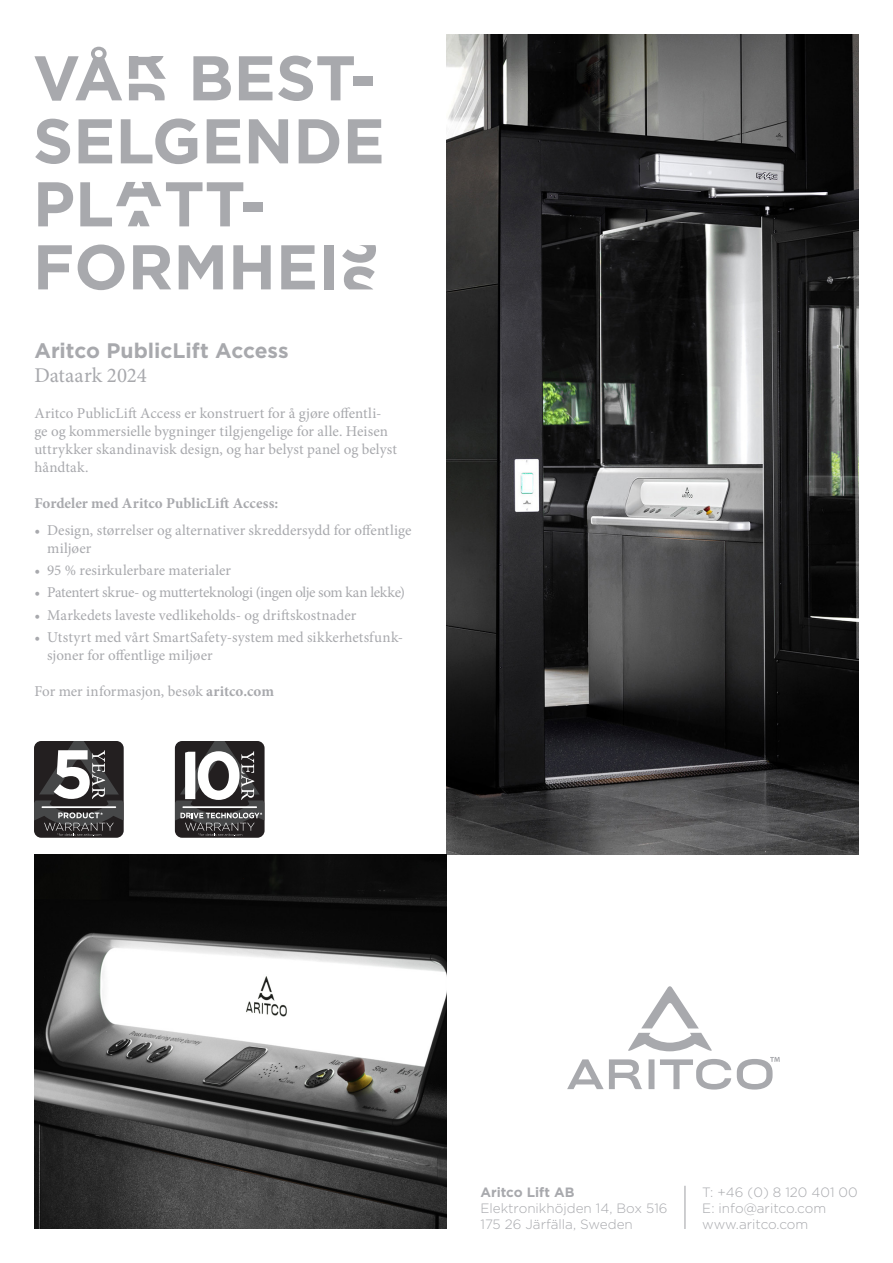
<style>
.page{position:relative;width:893px;height:1263px;background:#fff}
.page>*{position:absolute;margin:0;border:0;box-sizing:border-box;transform-origin:0 0}
.Rubbe{font:700 63px/63px "Gotham";color:#a8a9ad}
.t1{font:700 21px "Gotham";color:#a8a9ad}
.Minion_10_grå{font:21px "Minion Pro";color:#a8a9ad}
._9_light_vänster{font:15px/18px "Minion Pro";color:#a8a9ad}
._9_light_vänster-2{font:15px "Minion Pro";letter-spacing:-.025em;color:#a8a9ad}
._9_light_vänster-3{font:700 15px "Minion Pro";letter-spacing:.005em;color:#a8a9ad}
.Adress{font:300 13.5px "Gotham";color:#a8a9ad}
.Adress-2{font:700 13.5px "Gotham";color:#a8a9ad}
.s1{font-family:"Aritco Letter Lift"}
.s2{font-weight:700}
</style>
<div class="page">
<img style="left:446px;top:34px;width:413px;height:821px">
<svg style="left:175px;top:741px;width:90px;height:95px"></svg>
<svg style="left:628px;top:986px;width:84px;height:65px"></svg>
<svg style="left:567px;top:1057px;width:213px;height:32px"></svg>
<img style="left:34px;top:855px;width:412px;height:374px">
<svg style="left:34px;top:741px;width:90px;height:95px;background:#555354"></svg>
<hr style="left:684px;top:1186px;width:1px;height:43px;background:#a8a9ad">
<p class="Rubbe" style="left:33px;top:46px;width:353px">VÅ<span class="s1">R</span> BEST-<br>SELGENDE<br>PL<span class="s1">A</span>TT-<br>FORMHEI<span class="s1">S</span></p>
<p class="t1" style="left:34px;top:337px;width:256px">Aritco PublicLift Access</p>
<p class="Minion_10_grå" style="left:34px;top:361px;width:114px">Dataark 2024</p>
<p class="_9_light_vänster" style="left:34px;top:405px;width:364px">Aritco PublicLift Access er konstruert for å gjøre offentli&shy;ge og kommersielle bygninger tilgjengelige for alle. Heisen uttrykker skandinavisk design, og har belyst panel og belyst håndtak.</p>
<p class="_9_light_vänster-3" style="left:34px;top:493px;width:245px">Fordeler med Aritco PublicLift Access:</p>
<p class="_9_light_vänster" style="left:47px;top:521px;width:366px;text-indent:-13px">• Design, størrelser og alternativer skreddersydd for offentlige miljøer</p>
<p class="_9_light_vänster" style="left:34px;top:561px;width:198px">• 95 % resirkulerbare materialer</p>
<p class="_9_light_vänster-2" style="left:34px;top:582px;width:372px">• Patentert skrue- og mutterteknologi (ingen olje som kan lekke)</p>
<p class="_9_light_vänster" style="left:34px;top:606px;width:323px">• Markedets laveste vedlikeholds- og driftskostnader</p>
<p class="_9_light_vänster" style="left:47px;top:628px;width:358px;text-indent:-13px">• Utstyrt med vårt SmartSafety-system med sikkerhetsfunk&shy;sjoner for offentlige miljøer</p>
<p class="_9_light_vänster" style="left:34px;top:682px;width:241px">For mer informasjon, besøk <span class="s2">aritco.com</span></p>
<p class="Adress-2" style="left:480px;top:1183px;width:95px">Aritco Lift AB</p>
<p class="Adress" style="left:480px;top:1199px;width:189px">Elektronikhöjden 14, Box 516</p>
<p class="Adress" style="left:480px;top:1216px;width:154px">175 26 Järfälla, Sweden</p>
<p class="Adress" style="left:702px;top:1183px;width:157px">T: +46 (0) 8 120 401 00</p>
<p class="Adress" style="left:702px;top:1199px;width:125px">E: info@aritco.com</p>
<p class="Adress" style="left:702px;top:1216px;width:108px">www.aritco.com</p>
</div>
